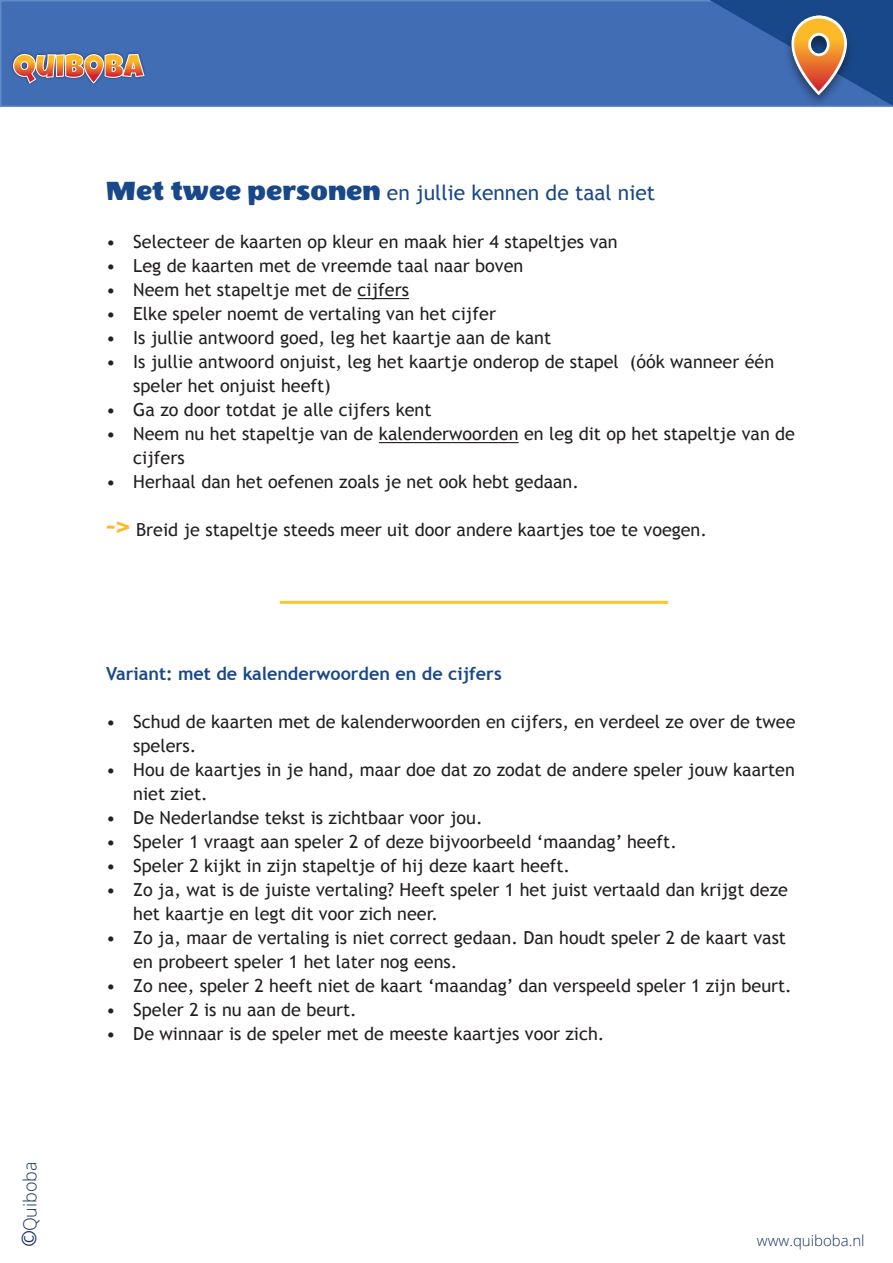
<style>
.page{position:relative;width:893px;height:1263px;background:#fff}
.page>*{position:absolute;margin:0;border:0;box-sizing:border-box;transform-origin:0 0}
.t1{font:21px "Trebuchet MS";color:#19488a}
.t2{font:18px/24px "Trebuchet MS";color:#231f20}
.t3{font:700 18px "Trebuchet MS";color:#19488a}
.t4{font:300 18px "Open Sans";color:#1a315d}
.t5{font:300 15px "Open Sans";color:#1a315d}
.s1{font-family:"Trebuchet MS";font-weight:400;font-size:22.5px}
.s2{font-family:"Wendy One";font-size:30px}
.s3{font-family:"Wendy One";font-size:30px;color:#fcba28}
</style>
<div class="page">
<div style="left:0;top:0;width:893px;height:107px;background:#416db5;border:2px solid #628ac7"></div>
<svg style="left:700px;top:0;width:193px;height:107px"></svg>
<img style="left:777px;top:9px;width:84px;height:98px">
<div style="left:10px;top:50px;width:137px;height:36px;background:#231f20;opacity:.75"></div>
<svg style="left:13px;top:53px;width:132px;height:31px"></svg>
<hr style="left:358px;top:298px;width:51px;height:1px;background:#231f20">
<hr style="left:379px;top:442px;width:140px;height:1px;background:#231f20">
<hr style="left:280px;top:601px;width:388px;height:3px;background:#fdc62c">
<p class="t4" style="left:18px;top:1247px;width:87px;rotate:-90deg"><span class="s1">©</span>Quiboba</p>
<p class="t1" style="left:106px;top:180px;width:550px"><span class="s2">Met twee personen</span> en jullie kennen de taal niet</p>
<p class="t2" style="left:106px;top:230px;width:513px">• Selecteer de kaarten op kleur en maak hier 4 stapeltjes van</p>
<p class="t2" style="left:106px;top:254px;width:419px">• Leg de kaarten met de vreemde taal naar boven</p>
<p class="t2" style="left:106px;top:278px;width:304px">• Neem het stapeltje met de cijfers</p>
<p class="t2" style="left:106px;top:302px;width:391px">• Elke speler noemt de vertaling van het cijfer</p>
<p class="t2" style="left:106px;top:326px;width:446px">• Is jullie antwoord goed, leg het kaartje aan de kant</p>
<p class="t2" style="left:133px;top:350px;width:642px;text-indent:-27px">• Is jullie antwoord onjuist, leg het kaartje onderop de stapel (óók wanneer één speler het onjuist heeft)</p>
<p class="t2" style="left:106px;top:398px;width:327px">• Ga zo door totdat je alle cijfers kent</p>
<p class="t2" style="left:133px;top:422px;width:663px;text-indent:-27px">• Neem nu het stapeltje van de kalenderwoorden en leg dit op het stapeltje van de cijfers</p>
<p class="t2" style="left:106px;top:470px;width:474px">• Herhaal dan het oefenen zoals je net ook hebt gedaan.</p>
<p class="t2" style="left:106px;top:518px;width:602px"><span class="s3">-&gt;</span> Breid je stapeltje steeds meer uit door andere kaartjes toe te voegen.</p>
<p class="t3" style="left:106px;top:663px;width:397px">Variant: met de kalenderwoorden en de cijfers</p>
<p class="t2" style="left:133px;top:710px;width:664px;text-indent:-27px">• Schud de kaarten met de kalenderwoorden en cijfers, en verdeel ze over de twee spelers.</p>
<p class="t2" style="left:133px;top:758px;width:663px;text-indent:-27px">• Hou de kaartjes in je hand, maar doe dat zo zodat de andere speler jouw kaarten niet ziet.</p>
<p class="t2" style="left:106px;top:806px;width:378px">• De Nederlandse tekst is zichtbaar voor jou.</p>
<p class="t2" style="left:106px;top:830px;width:572px">• Speler 1 vraagt aan speler 2 of deze bijvoorbeeld ‘maandag’ heeft.</p>
<p class="t2" style="left:106px;top:854px;width:465px">• Speler 2 kijkt in zijn stapeltje of hij deze kaart heeft.</p>
<p class="t2" style="left:133px;top:878px;width:656px;text-indent:-27px">• Zo ja, wat is de juiste vertaling? Heeft speler 1 het juist vertaald dan krijgt deze het kaartje en legt dit voor zich neer.</p>
<p class="t2" style="left:133px;top:926px;width:654px;text-indent:-27px">• Zo ja, maar de vertaling is niet correct gedaan. Dan houdt speler 2 de kaart vast en probeert speler 1 het later nog eens.</p>
<p class="t2" style="left:106px;top:974px;width:687px">• Zo nee, speler 2 heeft niet de kaart ‘maandag’ dan verspeeld speler 1 zijn beurt.</p>
<p class="t2" style="left:106px;top:998px;width:252px">• Speler 2 is nu aan de beurt.</p>
<p class="t2" style="left:106px;top:1022px;width:500px">• De winnaar is de speler met de meeste kaartjes voor zich.</p>
<p class="t5" style="left:757px;top:1230px;width:109px">www.quiboba.nl</p>
</div>
